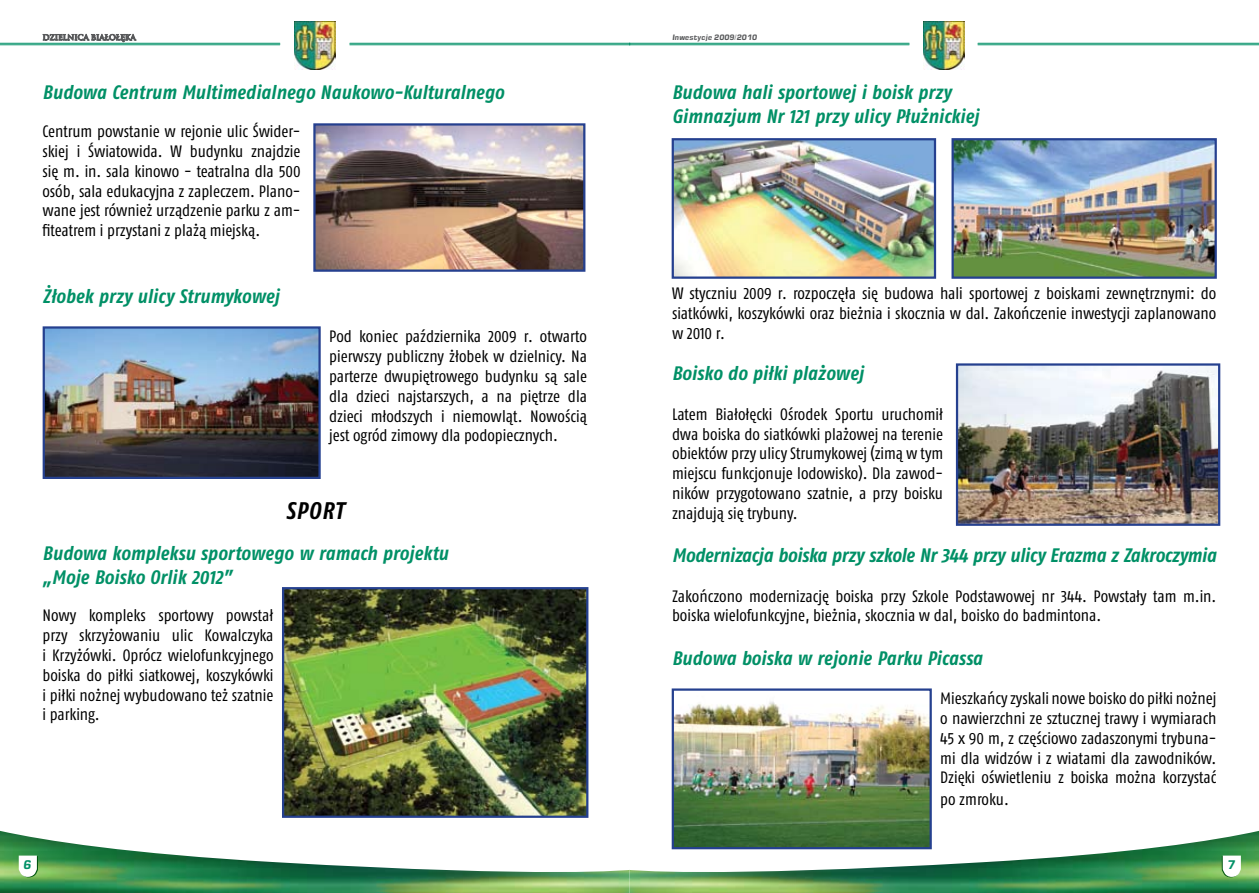
<style>
.page{position:relative;width:1259px;height:893px;background:#fff}
.page>*{position:absolute;margin:0;border:0;box-sizing:border-box;transform-origin:0 0}
.t1{font:italic 24px "Fago Cond Bol";letter-spacing:.045em;color:#000}
.t2{font:italic 19.5px/23.4px "Fago Cond Bol";letter-spacing:.005em;color:#009066}
.t3{font:16.5px/19.8px "Fago Cond Reg";color:#000;text-align:justify}
.t4{font:italic 700 12px "Square 721";color:#009066}
.t5{font:italic 700 7.5px "Square 721";color:#58595b}
</style>
<div class="page">
<img style="left:0;top:831px;width:1259px;height:62px">
<img style="left:294px;top:21px;width:41px;height:49px">
<hr style="left:0;top:43px;width:280px;height:1px;background:#009066">
<hr style="left:0;top:44px;width:280px;height:1px;background:#009066">
<hr style="left:350px;top:43px;width:279px;height:1px;background:#009066">
<hr style="left:350px;top:44px;width:279px;height:1px;background:#009066">
<svg style="left:19px;top:856px;width:19px;height:22px"></svg>
<svg style="left:43px;top:33px;width:93px;height:9px"></svg>
<img style="left:923px;top:21px;width:41px;height:49px">
<hr style="left:630px;top:43px;width:279px;height:1px;background:#009066">
<hr style="left:630px;top:44px;width:279px;height:1px;background:#009066">
<hr style="left:978px;top:43px;width:281px;height:1px;background:#009066">
<hr style="left:978px;top:44px;width:281px;height:1px;background:#009066">
<svg style="left:1221px;top:856px;width:19px;height:22px"></svg>
<img style="left:46px;top:329px;width:272px;height:147px">
<div style="left:43px;top:326px;width:278px;height:153px;border:2px solid #25408f"></div>
<img style="left:316px;top:126px;width:266px;height:143px">
<div style="left:313px;top:123px;width:272px;height:149px;border:2px solid #25408f"></div>
<img style="left:285px;top:590px;width:300px;height:225px">
<div style="left:282px;top:587px;width:306px;height:231px;border:2px solid #25408f"></div>
<img style="left:954px;top:141px;width:259px;height:135px">
<div style="left:951px;top:138px;width:265px;height:141px;border:2px solid #25408f"></div>
<img style="left:674px;top:141px;width:259px;height:135px">
<div style="left:671px;top:138px;width:265px;height:141px;border:2px solid #25408f"></div>
<img style="left:959px;top:366px;width:258px;height:157px">
<div style="left:956px;top:363px;width:264px;height:163px;border:2px solid #25408f"></div>
<img style="left:674px;top:701px;width:255px;height:145px">
<div style="left:671px;top:688px;width:261px;height:161px;border:2px solid #25408f"></div>
<p class="t2" style="left:43px;top:81px;width:463px">Budowa Centrum Multimedialnego Naukowo-Kulturalnego</p>
<p class="t3" style="left:43px;top:121px;width:259px">Centrum powstanie w rejonie ulic Świder&shy;skiej i Światowida. W budynku znajdzie się m. in. sala kinowo - teatralna dla 500 osób, sala edukacyjna z zapleczem. Plano&shy;wane jest również urządzenie parku z am&shy;fiteatrem i przystani z plażą miejską.</p>
<p class="t2" style="left:43px;top:284px;width:238px">Żłobek przy ulicy Strumykowej</p>
<p class="t3" style="left:329px;top:327px;width:259px">Pod koniec października 2009 r. otwarto pierwszy publiczny żłobek w dzielnicy. Na parterze dwupiętrowego budynku są sale dla dzieci najstarszych, a na piętrze dla dzieci młodszych i niemowląt. Nowością jest ogród zimowy dla podopiecznych.</p>
<h1 class="t1" style="left:286px;top:496px;width:59px">SPORT</h1>
<p class="t2" style="left:43px;top:542px;width:407px">Budowa kompleksu sportowego w ramach projektu „Moje Boisko Orlik 2012”</p>
<p class="t3" style="left:43px;top:606px;width:232px">Nowy kompleks sportowy powstał przy skrzyżowaniu ulic Kowalczyka i Krzyżówki. Oprócz wielofunkcyjnego boiska do piłki siatkowej, koszykówki i piłki nożnej wybudowano też szatnie i parking.</p>
<p class="t5" style="left:672px;top:33px;width:86px">Inwestycje 2009/2010</p>
<p class="t2" style="left:672px;top:81px;width:308px">Budowa hali sportowej i boisk przy<br>Gimnazjum Nr 121 przy ulicy Płużnickiej</p>
<p class="t3" style="left:672px;top:283px;width:546px">W styczniu 2009 r. rozpoczęła się budowa hali sportowej z boiskami zewnętrznymi: do siatkówki, koszykówki oraz bieżnia i skocznia w dal. Zakończenie inwestycji zaplanowano w 2010 r.</p>
<p class="t2" style="left:672px;top:362px;width:193px">Boisko do piłki plażowej</p>
<p class="t3" style="left:672px;top:404px;width:273px">Latem Białołęcki Ośrodek Sportu uruchomił dwa boiska do siatkówki plażowej na terenie obiektów przy ulicy Strumykowej (zimą w tym miejscu funkcjonuje lodowisko). Dla zawod&shy;ników przygotowano szatnie, a przy boisku znajdują się trybuny.</p>
<p class="t2" style="left:672px;top:543px;width:546px">Modernizacja boiska przy szkole Nr 344 przy ulicy Erazma z Zakroczymia</p>
<p class="t3" style="left:672px;top:586px;width:546px">Zakończono modernizację boiska przy Szkole Podstawowej nr 344. Powstały tam m.in. boiska wielofunkcyjne, bieżnia, skocznia w dal, boisko do badmintona.</p>
<p class="t2" style="left:672px;top:646px;width:312px">Budowa boiska w rejonie Parku Picassa</p>
<p class="t3" style="left:940px;top:688px;width:278px">Mieszkańcy zyskali nowe boisko do piłki nożnej o nawierzchni ze sztucznej trawy i wymiarach 45 x 90 m, z częściowo zadaszonymi trybuna&shy;mi dla widzów i z wiatami dla zawodników.<br>Dzięki oświetleniu z boiska można korzystać</p>
<p class="t3" style="left:940px;top:789px;width:70px">po zmroku.</p>
<p class="t4" style="left:23px;top:857px;width:10px">6</p>
<p class="t4" style="left:1227px;top:857px;width:10px">7</p>
</div>
